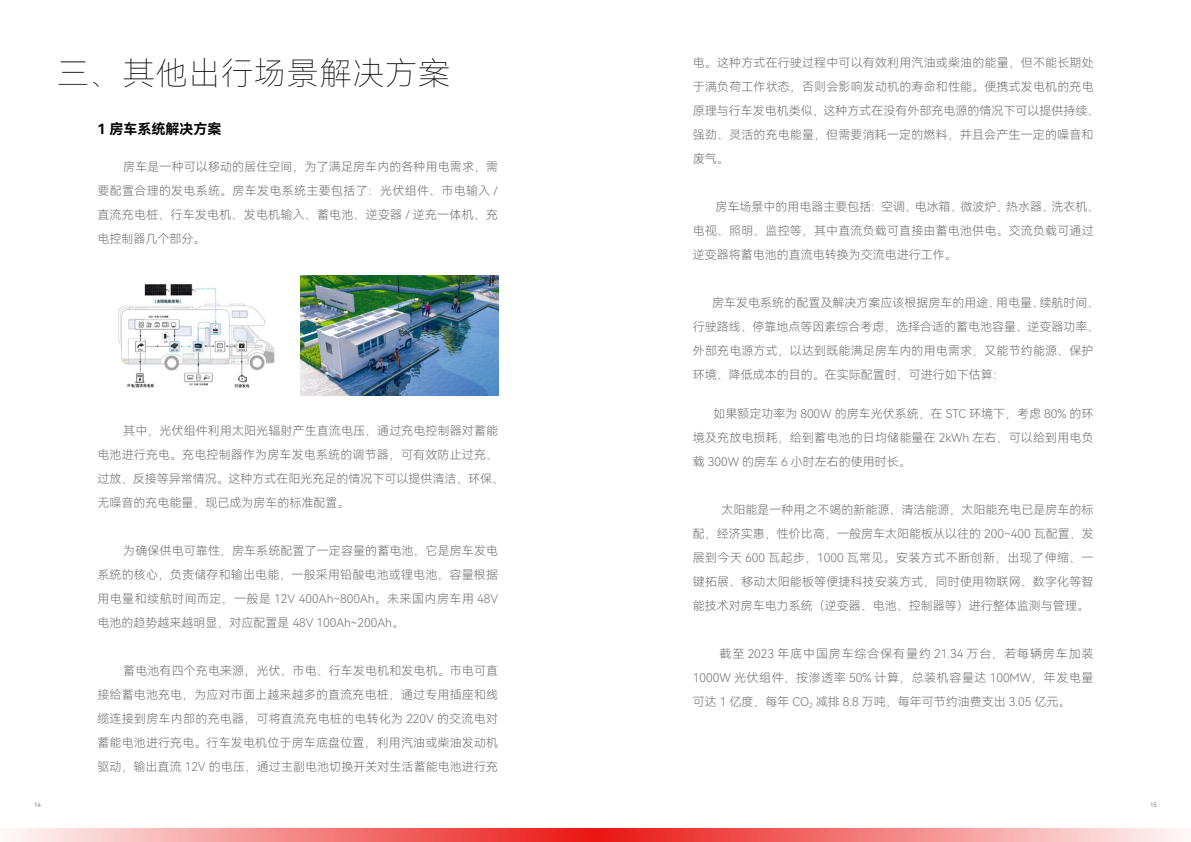
<style>
.page{position:relative;width:1191px;height:842px;background:#fff}
.page>*{position:absolute;margin:0;border:0;box-sizing:border-box;transform-origin:0 0}
.t1{font:32px "Harmony OS Sans SC Thin";letter-spacing:.025em;color:#000}
.t2{font:14px "Harmony OS Sans SC Bold";color:#000}
.t3{font:12px/24px "Harmony OS Sans SC Light";letter-spacing:.005em;color:#727171;text-align:justify}
.t4{font:6px "Harmony OS Sans SC";color:#7d7d7d}
</style>
<div class="page">
<svg style="left:595px;top:828px;width:584px;height:14px;background:#f38483"></svg>
<svg style="left:13px;top:828px;width:582px;height:14px;background:#f38583"></svg>
<img style="left:118px;top:284px;width:157px;height:104px">
<img style="left:300px;top:275px;width:198px;height:120px">
<p class="t1" style="left:57px;top:51px;width:394px">三、其他出行场景解决方案</p>
<p class="t2" style="left:97px;top:119px;width:126px">1 房车系统解决方案</p>
<p class="t3" style="left:97px;top:154px;width:402px;text-indent:26px">房车是一种可以移动的居住空间，为了满足房车内的各种用电需求，需要配置合理的发电系统。房车发电系统主要包括了：光伏组件、市电输入 /直流充电桩、行车发电机、发电机输入、蓄电池、逆变器 / 逆充一体机、充电控制器几个部分。</p>
<p class="t3" style="left:97px;top:418px;width:408px;text-align:left;text-indent:26px">其中，光伏组件利用太阳光辐射产生直流电压，通过充电控制器对蓄能电池进行充电。充电控制器作为房车发电系统的调节器，可有效防止过充、过放、反接等异常情况。这种方式在阳光充足的情况下可以提供清洁、环保、无噪音的充电能量，现已成为房车的标准配置。</p>
<p class="t3" style="left:97px;top:538px;width:402px;text-indent:26px">为确保供电可靠性，房车系统配置了一定容量的蓄电池，它是房车发电系统的核心，负责储存和输出电能，一般采用铅酸电池或锂电池，容量根据用电量和续航时间而定，一般是 12V 400Ah~800Ah。未来国内房车用 48V电池的趋势越来越明显，对应配置是 48V 100Ah~200Ah。</p>
<p class="t3" style="left:97px;top:658px;width:402px;text-indent:26px">蓄电池有四个充电来源，光伏、市电、行车发电机和发电机。市电可直接给蓄电池充电，为应对市面上越来越多的直流充电桩，通过专用插座和线缆连接到房车内部的充电器，可将直流充电桩的电转化为 220V 的交流电对蓄能电池进行充电。行车发电机位于房车底盘位置，利用汽油或柴油发动机驱动，输出直流 12V 的电压，通过主副电池切换开关对生活蓄能电池进行充</p>
<p class="t3" style="left:693px;top:51px;width:408px;text-align:left">电。这种方式在行驶过程中可以有效利用汽油或柴油的能量，但不能长期处于满负荷工作状态，否则会影响发动机的寿命和性能。便携式发电机的充电原理与行车发电机类似，这种方式在没有外部充电源的情况下可以提供持续、强劲、灵活的充电能量，但需要消耗一定的燃料，并且会产生一定的噪音和废气。</p>
<p class="t3" style="left:693px;top:195px;width:408px;text-align:left;text-indent:23px">房车场景中的用电器主要包括：空调、电冰箱、微波炉、热水器、洗衣机、电视、照明、监控等，其中直流负载可直接由蓄电池供电。交流负载可通过逆变器将蓄电池的直流电转换为交流电进行工作。</p>
<p class="t3" style="left:693px;top:291px;width:408px;text-align:left;text-indent:19px">房车发电系统的配置及解决方案应该根据房车的用途、用电量、续航时间、行驶路线、停靠地点等因素综合考虑，选择合适的蓄电池容量、逆变器功率、外部充电源方式，以达到既能满足房车内的用电需求，又能节约能源、保护环境、降低成本的目的。在实际配置时，可进行如下估算：</p>
<p class="t3" style="left:693px;top:401px;width:402px;text-indent:20px">如果额定功率为 800W 的房车光伏系统，在 STC 环境下，考虑 80% 的环境及充放电损耗，给到蓄电池的日均储能量在 2kWh 左右，可以给到用电负载 300W 的房车 6 小时左右的使用时长。</p>
<p class="t3" style="left:693px;top:497px;width:402px;text-indent:29px">太阳能是一种用之不竭的新能源、清洁能源，太阳能充电已是房车的标配，经济实惠，性价比高，一般房车太阳能板从以往的 200~400 瓦配置，发展到今天 600 瓦起步，1000 瓦常见。安装方式不断创新，出现了伸缩、一键拓展、移动太阳能板等便捷科技安装方式，同时使用物联网、数字化等智能技术对房车电力系统（逆变器、电池、控制器等）进行整体监测与管理。</p>
<p class="t3" style="left:693px;top:641px;width:402px;text-indent:27px">截至 2023 年底中国房车综合保有量约 21.34 万台，若每辆房车加装1000W 光伏组件，按渗透率 50% 计算，总装机容量达 100MW，年发电量可达 1 亿度，每年 CO<sub>2</sub> 减排 8.8 万吨，每年可节约油费支出 3.05 亿元。</p>
<p class="t4" style="left:34px;top:801px;width:8px">14</p>
<p class="t4" style="left:1150px;top:801px;width:8px">15</p>
</div>
